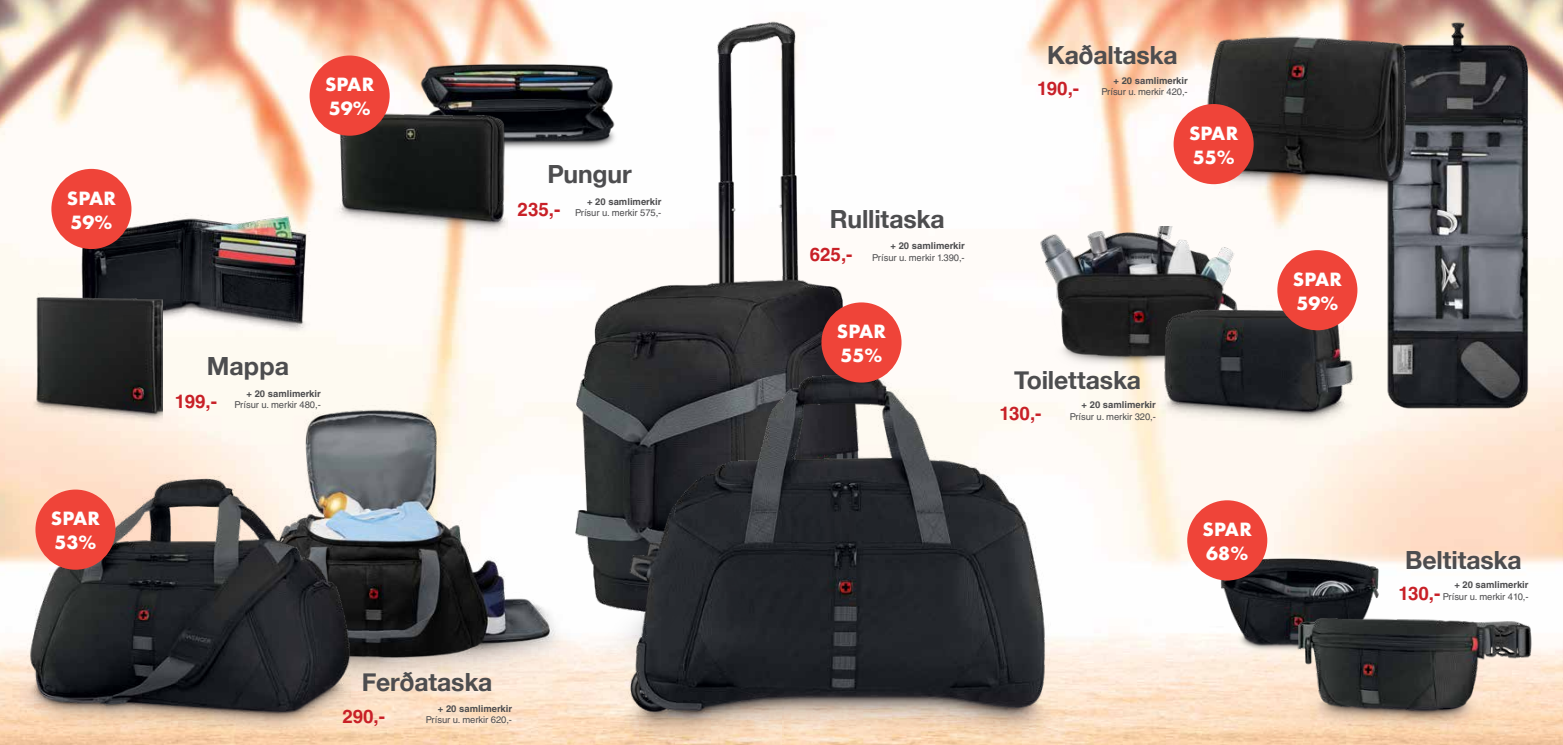
<style>
.page{position:relative;width:1563px;height:745px;background:#fff}
.page>*{position:absolute;margin:0;border:0;box-sizing:border-box;transform-origin:0 0}
.t1{font:700 25px "Helvetica Neue";letter-spacing:-.01em;color:#4d4d4f}
.t2{font:700 20px/24px "Futura PT";letter-spacing:.005em;color:#fff}
.t3{font:700 18.75px "Helvetica LT Std";color:#c82027}
.t4{font:9.5px "Helvetica LT Std";letter-spacing:-.01em;color:#4d4d4f}
.t5{font:700 9.5px "Helvetica LT Std";color:#4d4d4f}
</style>
<div class="page">
<img style="left:1025px;top:0;width:538px;height:744px">
<img style="left:0;top:0;width:613px;height:744px">
<img style="left:560px;top:9px;width:280px;height:704px">
<img style="left:613px;top:290px;width:454px;height:454px">
<img style="left:225px;top:399px;width:361px;height:315px">
<img style="left:0;top:433px;width:358px;height:296px">
<img style="left:66px;top:206px;width:257px;height:129px">
<img style="left:23px;top:280px;width:139px;height:152px">
<img style="left:409px;top:55px;width:217px;height:97px">
<img style="left:333px;top:100px;width:174px;height:137px">
<img style="left:1028px;top:226px;width:233px;height:184px">
<img style="left:1145px;top:292px;width:217px;height:138px">
<img style="left:1212px;top:550px;width:173px;height:103px">
<img style="left:1278px;top:606px;width:267px;height:128px">
<img style="left:1357px;top:18px;width:206px;height:403px">
<img style="left:1186px;top:18px;width:231px;height:179px">
<div style="left:51px;top:169px;width:80px;height:80px;background:#ef4439;border-radius:50%"></div>
<div style="left:310px;top:55px;width:80px;height:81px;background:#ef4439;border-radius:50%"></div>
<div style="left:35px;top:489px;width:81px;height:80px;background:#ef4439;border-radius:50%"></div>
<div style="left:821px;top:302px;width:80px;height:80px;background:#ef4439;border-radius:50%"></div>
<div style="left:1187px;top:500px;width:80px;height:80px;background:#ef4439;border-radius:50%"></div>
<div style="left:1277px;top:250px;width:80px;height:80px;background:#ef4439;border-radius:50%"></div>
<div style="left:1173px;top:104px;width:80px;height:80px;background:#ef4439;border-radius:50%"></div>
<h2 class="t2" style="left:67px;top:185px;width:51px">SPAR<br>59%</h2>
<h2 class="t2" style="left:51px;top:505px;width:51px">SPAR<br>53%</h2>
<h2 class="t2" style="left:325px;top:72px;width:51px">SPAR<br>59%</h2>
<h1 class="t1" style="left:207px;top:346px;width:84px">Mappa</h1>
<h3 class="t3" style="left:175px;top:389px;width:44px">199,-</h3>
<p class="t5" style="left:246px;top:387px;width:76px">+ 20 samlimerkir</p>
<p class="t4" style="left:235px;top:399px;width:88px">Prísur u. merkir 480,-</p>
<h1 class="t1" style="left:547px;top:154px;width:86px">Pungur</h1>
<h3 class="t3" style="left:517px;top:198px;width:44px">235,-</h3>
<p class="t5" style="left:587px;top:195px;width:76px">+ 20 samlimerkir</p>
<p class="t4" style="left:575px;top:207px;width:88px">Prísur u. merkir 575,-</p>
<h1 class="t1" style="left:362px;top:661px;width:132px">Ferðataska</h1>
<h3 class="t3" style="left:342px;top:705px;width:44px">290,-</h3>
<p class="t5" style="left:438px;top:702px;width:76px">+ 20 samlimerkir</p>
<p class="t4" style="left:426px;top:714px;width:88px">Prísur u. merkir 620,-</p>
<h1 class="t1" style="left:830px;top:199px;width:116px">Rullitaska</h1>
<h3 class="t3" style="left:810px;top:242px;width:44px">625,-</h3>
<p class="t5" style="left:890px;top:240px;width:76px">+ 20 samlimerkir</p>
<p class="t4" style="left:872px;top:251px;width:94px">Prísur u. merkir 1.390,-</p>
<h2 class="t2" style="left:837px;top:319px;width:51px">SPAR<br>55%</h2>
<h1 class="t1" style="left:1047px;top:36px;width:132px">Kaðaltaska</h1>
<h3 class="t3" style="left:1037px;top:77px;width:44px">190,-</h3>
<p class="t5" style="left:1113px;top:74px;width:76px">+ 20 samlimerkir</p>
<p class="t4" style="left:1101px;top:86px;width:88px">Prísur u. merkir 420,-</p>
<h2 class="t2" style="left:1189px;top:120px;width:51px">SPAR<br>55%</h2>
<h1 class="t1" style="left:1014px;top:360px;width:129px">Toilettaska</h1>
<h3 class="t3" style="left:999px;top:401px;width:44px">130,-</h3>
<p class="t5" style="left:1081px;top:399px;width:76px">+ 20 samlimerkir</p>
<p class="t4" style="left:1069px;top:410px;width:88px">Prísur u. merkir 320,-</p>
<h2 class="t2" style="left:1202px;top:516px;width:51px">SPAR<br>68%</h2>
<h2 class="t2" style="left:1292px;top:266px;width:51px">SPAR<br>59%</h2>
<h1 class="t1" style="left:1405px;top:540px;width:118px">Beltitaska</h1>
<h3 class="t3" style="left:1398px;top:581px;width:44px">130,-</h3>
<p class="t5" style="left:1454px;top:579px;width:76px">+ 20 samlimerkir</p>
<p class="t4" style="left:1443px;top:590px;width:87px">Prísur u. merkir 410,-</p>
</div>
